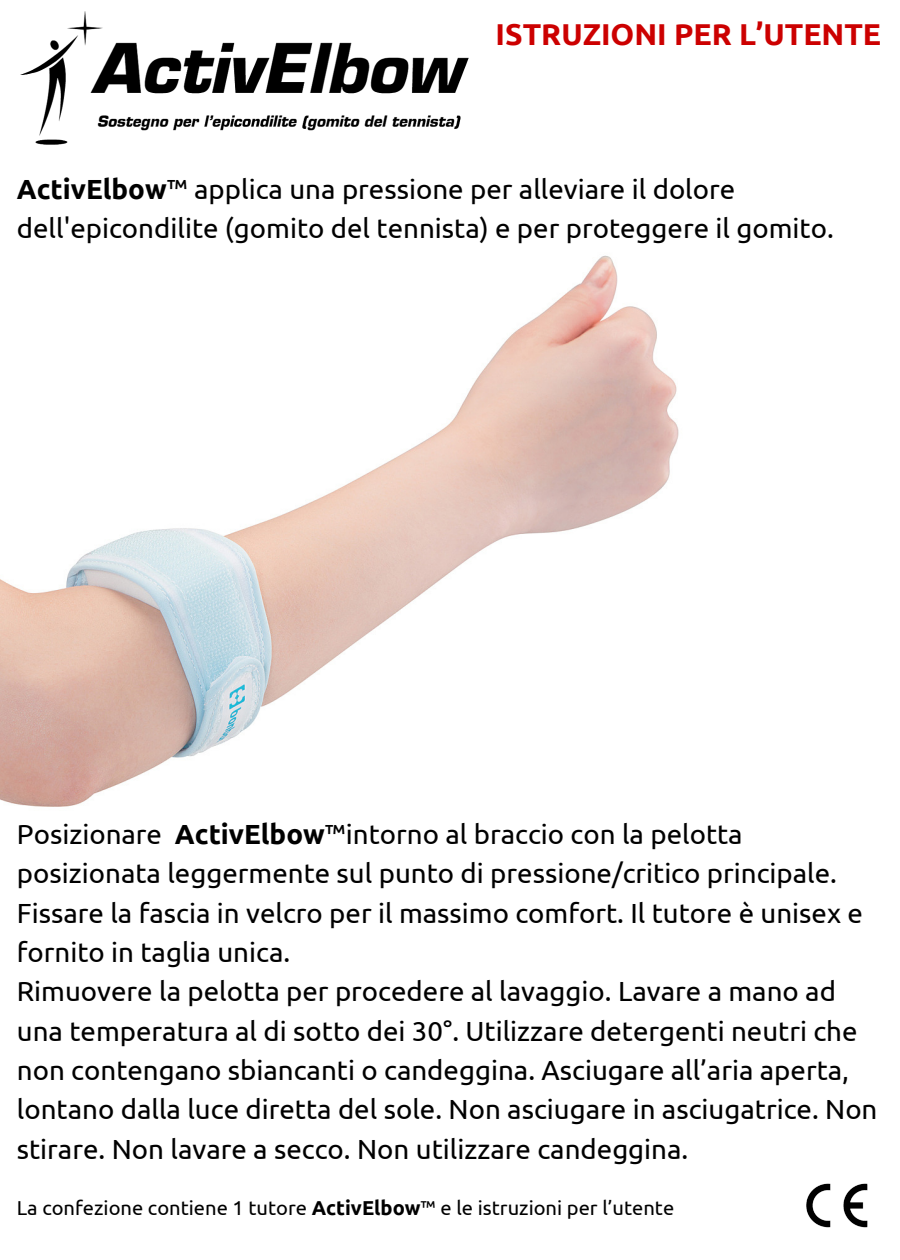
<style>
.page{position:relative;width:900px;height:1260px;background:#fff}
.page>*{position:absolute;margin:0;border:0;box-sizing:border-box;transform-origin:0 0}
.t1{font:700 30.25px "Ubuntu";color:#c00}
.t2{font:27.75px/39.5px "Ubuntu";color:#000}
.t3{font:20px "Ubuntu";color:#000}
.s1{font-weight:700}
</style>
<div class="page">
<img style="left:0;top:255px;width:679px;height:552px">
<img style="left:806px;top:1183px;width:62px;height:45px">
<img style="left:21px;top:11px;width:448px;height:133px">
<p class="t1" style="left:496px;top:17px;width:387px">ISTRUZIONI PER L’UTENTE</p>
<p class="t2" style="left:17px;top:169px;width:819px"><span class="s1">ActivElbow</span>™ applica una pressione per alleviare il dolore dell'epicondilite (gomito del tennista) e per proteggere il gomito.</p>
<p class="t2" style="left:17px;top:814px;width:862px">Posizionare <span class="s1">ActivElbow</span>™intorno al braccio con la pelotta posizionata leggermente sul punto di pressione/critico principale.<br>Fissare la fascia in velcro per il massimo comfort. Il tutore è unisex e fornito in taglia unica.<br>Rimuovere la pelotta per procedere al lavaggio. Lavare a mano ad una temperatura al di sotto dei 30°. Utilizzare detergenti neutri che non contengano sbiancanti o candeggina. Asciugare all’aria aperta, lontano dalla luce diretta del sole. Non asciugare in asciugatrice. Non stirare. Non lavare a secco. Non utilizzare candeggina.</p>
<p class="t3" style="left:17px;top:1196px;width:659px">La confezione contiene 1 tutore <span class="s1">ActivElbow</span>™ e le istruzioni per l’utente</p>
</div>
